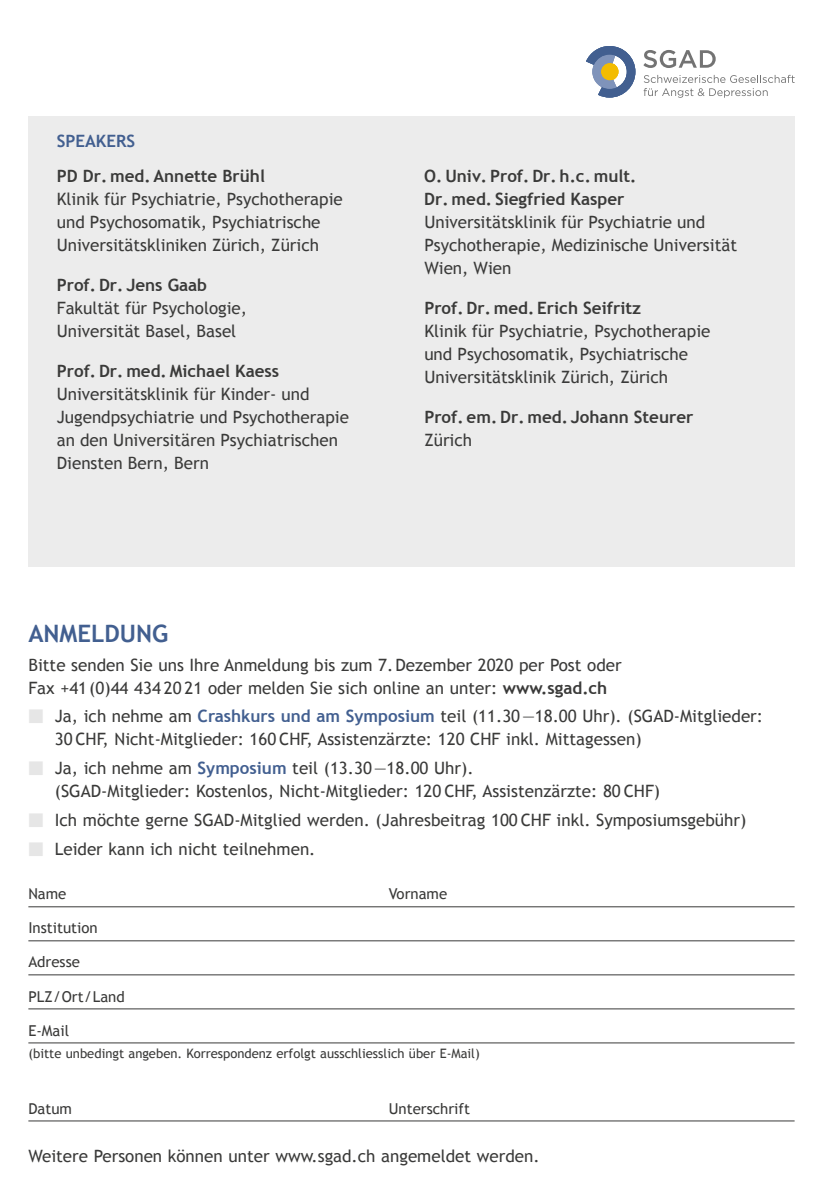
<style>
.page{position:relative;width:823px;height:1191px;background:#fff}
.page>*{position:absolute;margin:0;border:0;box-sizing:border-box;transform-origin:0 0}
.t1{font:700 24px "Trebuchet MS";color:#425f90}
.t2{font:17px/23px "Trebuchet MS";color:#3a3a39}
.t3{font:700 17px/23px "Trebuchet MS";color:#3a3a39}
.t4{font:700 17px "Trebuchet MS";color:#425f90}
.t5{font:15px "Trebuchet MS";color:#3a3a39}
.t6{font:13px "Trebuchet MS";color:#3a3a39}
.s1{font-weight:700}
.s2{font-family:"Universal Std Newswith Comm Pi";color:#e6e6e6}
.s3{font-weight:700;color:#425f90}
</style>
<div class="page">
<div style="left:28px;top:116px;width:766px;height:451px;background:#ececec"></div>
<hr style="left:28px;top:906px;width:766px;height:1px;background:#3a3a39">
<hr style="left:28px;top:940px;width:766px;height:1px;background:#3a3a39">
<hr style="left:28px;top:974px;width:766px;height:1px;background:#3a3a39">
<hr style="left:28px;top:1008px;width:766px;height:1px;background:#3a3a39">
<hr style="left:28px;top:1042px;width:766px;height:1px;background:#3a3a39">
<hr style="left:28px;top:1120px;width:766px;height:1px;background:#3a3a39">
<svg style="left:643px;top:75px;width:151px;height:23px"></svg>
<svg style="left:643px;top:50px;width:72px;height:18px"></svg>
<svg style="left:586px;top:46px;width:49px;height:51px"></svg>
<p class="t4" style="left:57px;top:131px;width:80px">SPEAKERS</p>
<p class="t3" style="left:57px;top:164px;width:210px">PD Dr. med. Annette Brühl</p>
<p class="t2" style="left:57px;top:187px;width:287px">Klinik für Psychiatrie, Psychotherapie und Psychosomatik, Psychiatrische<br>Universitätskliniken Zürich, Zürich</p>
<p class="t3" style="left:57px;top:273px;width:152px">Prof. Dr. Jens Gaab</p>
<p class="t2" style="left:57px;top:296px;width:192px">Fakultät für Psychologie,<br>Universität Basel, Basel</p>
<p class="t3" style="left:57px;top:359px;width:224px">Prof. Dr. med. Michael Kaess</p>
<p class="t2" style="left:57px;top:382px;width:293px">Universitätsklinik für Kinder- und Jugendpsychiatrie und Psychotherapie an den Universitären Psychiatrischen Diensten Bern, Bern</p>
<p class="t3" style="left:424px;top:164px;width:213px">O. Univ. Prof. Dr. h.c. mult.<br>Dr. med. Siegfried Kasper</p>
<p class="t2" style="left:424px;top:210px;width:314px">Universitätsklinik für Psychiatrie und<br>Psychotherapie, Medizinische Universität<br>Wien, Wien</p>
<p class="t3" style="left:424px;top:296px;width:218px">Prof. Dr. med. Erich Seifritz</p>
<p class="t2" style="left:424px;top:319px;width:287px">Klinik für Psychiatrie, Psychotherapie und Psychosomatik, Psychiatrische<br>Universitätsklinik Zürich, Zürich</p>
<p class="t3" style="left:424px;top:405px;width:270px">Prof. em. Dr. med. Johann Steurer</p>
<p class="t2" style="left:424px;top:428px;width:49px">Zürich</p>
<h1 class="t1" style="left:28px;top:618px;width:141px">ANMELDUNG</h1>
<p class="t2" style="left:28px;top:653px;width:594px">Bitte senden Sie uns Ihre Anmeldung bis zum 7.Dezember 2020 per Post oder<br>Fax +41(0)44 434 20 21 oder melden Sie sich online an unter: <span class="s1">www.sgad.ch</span></p>
<p class="t2" style="left:55px;top:705px;width:709px;text-indent:-26px"><span class="s2">■</span> Ja, ich nehme am <span class="s3">Crashkurs und am Symposium</span> teil (11.30—18.00 Uhr). (SGAD-Mitglieder:<br>30 CHF, Nicht-Mitglieder: 160 CHF, Assistenzärzte: 120 CHF inkl. Mittagessen)</p>
<p class="t2" style="left:55px;top:757px;width:606px;text-indent:-26px"><span class="s2">■</span> Ja, ich nehme am <span class="s3">Symposium</span> teil (13.30—18.00 Uhr).<br>(SGAD-Mitglieder: Kostenlos, Nicht-Mitglieder: 120 CHF, Assistenzärzte: 80 CHF)</p>
<p class="t2" style="left:28px;top:809px;width:719px"><span class="s2">■</span> Ich möchte gerne SGAD-Mitglied werden. (Jahresbeitrag 100 CHF inkl. Symposiumsgebühr)</p>
<p class="t2" style="left:28px;top:838px;width:288px"><span class="s2">■</span> Leider kann ich nicht teilnehmen.</p>
<p class="t5" style="left:28px;top:885px;width:40px">Name</p>
<p class="t5" style="left:388px;top:885px;width:60px">Vorname</p>
<p class="t5" style="left:28px;top:919px;width:71px">Institution</p>
<p class="t5" style="left:28px;top:953px;width:53px">Adresse</p>
<p class="t5" style="left:28px;top:987px;width:98px">PLZ/Ort/Land</p>
<p class="t5" style="left:28px;top:1021px;width:42px">E-Mail</p>
<p class="t6" style="left:28px;top:1045px;width:452px">(bitte unbedingt angeben. Korrespondenz erfolgt ausschliesslich über E-Mail)</p>
<p class="t5" style="left:28px;top:1099px;width:45px">Datum</p>
<p class="t5" style="left:388px;top:1099px;width:83px">Unterschrift</p>
<p class="t2" style="left:28px;top:1144px;width:512px">Weitere Personen können unter www.sgad.ch angemeldet werden.</p>
</div>
